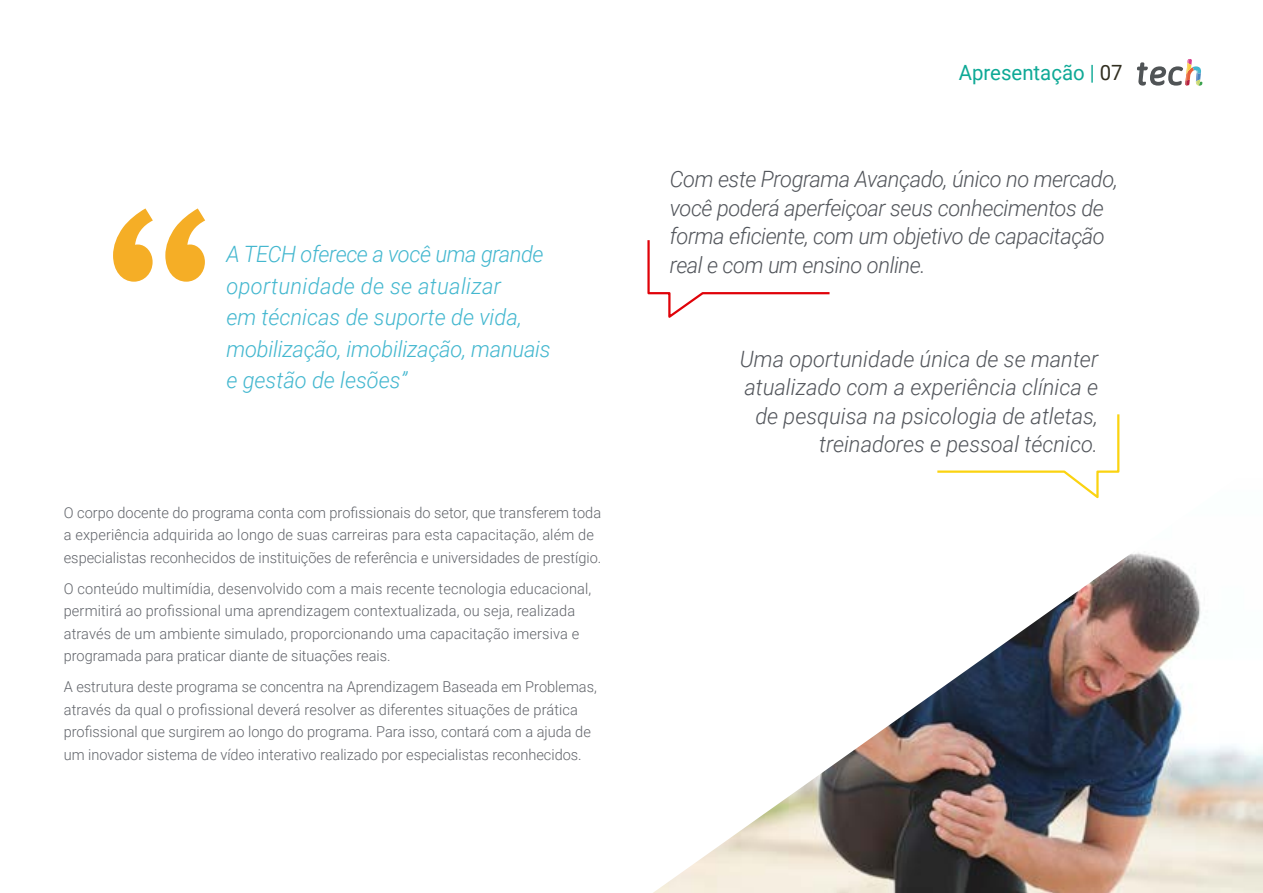
<style>
.page{position:relative;width:1263px;height:893px;background:#fff}
.page>*{position:absolute;margin:0;border:0;box-sizing:border-box;transform-origin:0 0}
.t1{font:italic 300 22.5px/28.5px "Roboto";letter-spacing:-.02em;color:#52555b}
.t2{font:italic 300 22.5px/31.5px "Roboto";color:#43b7cf}
.t3{font:italic 300 22.5px/28.5px "Roboto";color:#52555b;text-align:right}
.t4{font:21px "Roboto";color:#0ea996}
.t5{font:300 15px/22.5px "Roboto";color:#61646a}
.s1{color:#312e20}
</style>
<div class="page">
<svg style="left:113px;top:208px;width:92px;height:74px"></svg>
<svg style="left:1117px;top:414px;width:3px;height:46px"></svg>
<svg style="left:647px;top:240px;width:183px;height:78px"></svg>
<svg style="left:1137px;top:59px;width:65px;height:27px"></svg>
<img style="left:653px;top:460px;width:610px;height:433px">
<h1 class="t2" style="left:226px;top:238px;width:326px">A TECH oferece a você uma grande oportunidade de se atualizar<br>em técnicas de suporte de vida, mobilização, imobilização, manuais e gestão de lesões”</h1>
<p class="t5" style="left:64px;top:501px;width:539px">O corpo docente do programa conta com profissionais do setor, que transferem toda a experiência adquirida ao longo de suas carreiras para esta capacitação, além de especialistas reconhecidos de instituições de referência e universidades de prestígio.</p>
<p class="t5" style="left:64px;top:577px;width:529px">O conteúdo multimídia, desenvolvido com a mais recente tecnologia educacional, permitirá ao profissional uma aprendizagem contextualizada, ou seja, realizada através de um ambiente simulado, proporcionando uma capacitação imersiva e programada para praticar diante de situações reais.</p>
<p class="t5" style="left:64px;top:675px;width:534px">A estrutura deste programa se concentra na Aprendizagem Baseada em Problemas, através da qual o profissional deverá resolver as diferentes situações de prática profissional que surgirem ao longo do programa. Para isso, contará com a ajuda de um inovador sistema de vídeo interativo realizado por especialistas reconhecidos.</p>
<h2 class="t4" style="left:959px;top:57px;width:165px">Apresentação | <span class="s1">07</span></h2>
<h1 class="t1" style="left:670px;top:164px;width:450px">Com este Programa Avançado, único no mercado, você poderá aperfeiçoar seus conhecimentos de forma eficiente, com um objetivo de capacitação real e com um ensino online.</h1>
<h1 class="t3" style="left:740px;top:344px;width:360px">Uma oportunidade única de se manter atualizado com a experiência clínica e de pesquisa na psicologia de atletas, treinadores e pessoal técnico.</h1>
</div>
